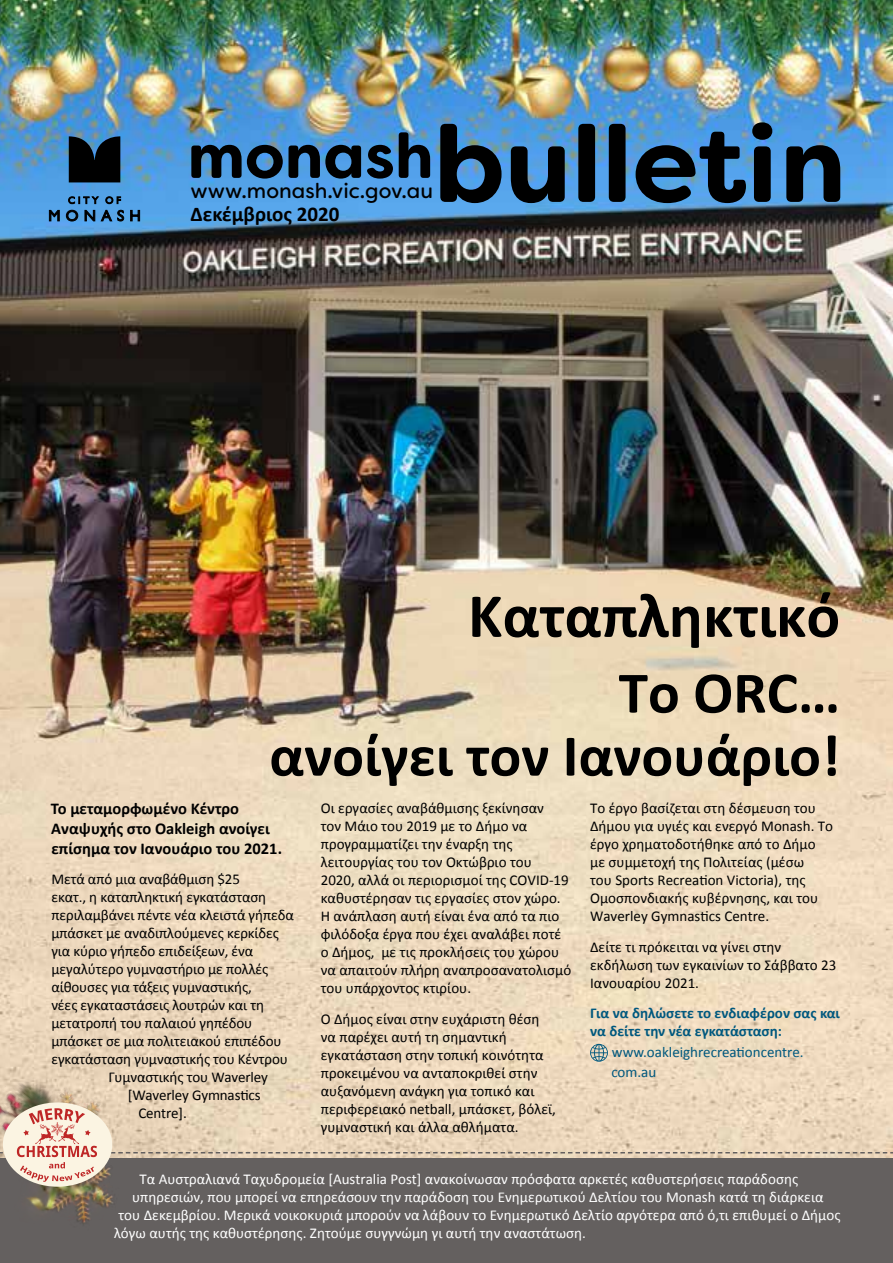
<style>
.page{position:relative;width:893px;height:1263px;background:#fff}
.page>*{position:absolute;margin:0;border:0;box-sizing:border-box;transform-origin:0 0}
.t1{font:700 108px "Filson Soft";color:#000}
.t2{font:700 63px "Calibri";color:#000}
.t3{font:700 63px "Filson Soft";color:#000}
.t4{font:700 59.25px/63px "Calibri";color:#000;text-align:right}
.t5{font:21px "Filson Soft";color:#000}
.t6{font:700 21px "Calibri";color:#000}
.t7{font:700 16.5px/19.8px "Calibri";color:#000}
.t8{font:15px/18px "Calibri";color:#000}
.t9{font:15px "Calibri";color:#fff}
.t10{font:700 15px/18px "Calibri";color:#00587e}
.t11{font:15px/19.5px "Calibri";color:#00587e}
</style>
<div class="page">
<img style="left:0;top:0;width:893px;height:1108px">
<div style="left:0;top:1158px;width:893px;height:105px;background:#64605f"></div>
<svg style="left:49px;top:210px;width:11px;height:11px"></svg>
<svg style="left:66px;top:210px;width:12px;height:11px"></svg>
<svg style="left:85px;top:210px;width:10px;height:11px"></svg>
<svg style="left:101px;top:210px;width:23px;height:11px"></svg>
<svg style="left:130px;top:210px;width:10px;height:11px"></svg>
<svg style="left:68px;top:197px;width:30px;height:7px"></svg>
<svg style="left:106px;top:197px;width:15px;height:7px"></svg>
<svg style="left:69px;top:135px;width:51px;height:47px;background:#0b141c"></svg>
<svg style="left:590px;top:1044px;width:18px;height:18px"></svg>
<img style="left:0;top:1040px;width:130px;height:45px">
<img style="left:0;top:1085px;width:135px;height:139px">
<div style="left:3px;top:1102px;width:109px;height:85px;background:#fbf4e2;border-radius:50%"></div>
<svg style="left:0;top:1108px;width:893px;height:74px"></svg>
<h2 class="t3" style="left:187px;top:115px;width:248px">monash</h2>
<h3 class="t5" style="left:191px;top:177px;width:244px">www.monash.vic.gov.au</h3>
<h3 class="t6" style="left:191px;top:199px;width:150px">Δεκέμβριος 2020</h3>
<h1 class="t1" style="left:434px;top:94px;width:414px">bulletin</h1>
<h2 class="t2" style="left:468px;top:571px;width:374px">Καταπληκτικό</h2>
<h3 class="t4" style="left:269px;top:659px;width:572px">Το ORC…<br>ανοίγει τον Ιανουάριο!</h3>
<p class="t7" style="left:51px;top:798px;width:233px">Το μεταμορφωμένο Κέντρο<br>Αναψυχής στο Oakleigh ανοίγει επίσημα τον Ιανουάριο του 2021.</p>
<p class="t8" style="left:51px;top:870px;width:190px">Μετά από μια αναβάθμιση $25</p>
<p class="t8" style="left:51px;top:888px;width:216px">εκατ., η καταπληκτική εγκατάσταση</p>
<p class="t8" style="left:51px;top:906px;width:244px">περιλαμβάνει πέντε νέα κλειστά γήπεδα</p>
<p class="t8" style="left:51px;top:924px;width:229px">μπάσκετ με αναδιπλούμενες κερκίδες</p>
<p class="t8" style="left:51px;top:942px;width:203px">για κύριο γήπεδο επιδείξεων, ένα</p>
<p class="t8" style="left:51px;top:960px;width:219px">μεγαλύτερο γυμναστήριο με πολλές</p>
<p class="t8" style="left:51px;top:978px;width:202px">αίθουσες για τάξεις γυμναστικής,</p>
<p class="t8" style="left:51px;top:996px;width:214px">νέες εγκαταστάσεις λουτρών και τη</p>
<p class="t8" style="left:51px;top:1014px;width:203px">μετατροπή του παλαιού γηπέδου</p>
<p class="t8" style="left:51px;top:1032px;width:232px">μπάσκετ σε μια πολιτειακού επιπέδου</p>
<p class="t8" style="left:51px;top:1050px;width:238px">εγκατάσταση γυμναστικής του Κέντρου</p>
<p class="t8" style="left:108px;top:1068px;width:161px">Γυμναστικής του Waverley</p>
<p class="t8" style="left:128px;top:1086px;width:134px">[Waverley Gymnastics</p>
<p class="t8" style="left:138px;top:1104px;width:50px">Centre].</p>
<p class="t8" style="left:321px;top:798px;width:252px">Οι εργασίες αναβάθμισης ξεκίνησαν<br>τον Μάιο του 2019 με το Δήμο να προγραμματίζει την έναρξη της λειτουργίας του τον Οκτώβριο του<br>2020, αλλά οι περιορισμοί της COVID-19 καθυστέρησαν τις εργασίες στον χώρο.<br>Η ανάπλαση αυτή είναι ένα από τα πιο φιλόδοξα έργα που έχει αναλάβει ποτέ ο Δήμος, με τις προκλήσεις του χώρου να απαιτούν πλήρη αναπροσανατολισμό του υπάρχοντος κτιρίου.</p>
<p class="t8" style="left:321px;top:1009px;width:237px">Ο Δήμος είναι στην ευχάριστη θέση να παρέχει αυτή τη σημαντική εγκατάσταση στην τοπική κοινότητα προκειμένου να ανταποκριθεί στην αυξανόμενη ανάγκη για τοπικό και περιφερειακό netball, μπάσκετ, βόλεϊ, γυμναστική και άλλα αθλήματα.</p>
<p class="t8" style="left:590px;top:798px;width:244px">Το έργο βασίζεται στη δέσμευση του Δήμου για υγιές και ενεργό Monash. Το έργο χρηματοδοτήθηκε από το Δήμο με συμμετοχή της Πολιτείας (μέσω<br>του Sports Recreation Victoria), της Ομοσπονδιακής κυβέρνησης, και του Waverley Gymnastics Centre.</p>
<p class="t8" style="left:590px;top:937px;width:248px">Δείτε τι πρόκειται να γίνει στην εκδήλωση των εγκαινίων το Σάββατο 23<br>Ιανουαρίου 2021.</p>
<p class="t10" style="left:590px;top:1004px;width:251px">Για να δηλώσετε το ενδιαφέρον σας και να δείτε την νέα εγκατάσταση:</p>
<p class="t11" style="left:611px;top:1042px;width:194px">www.oakleighrecreationcentre. com.au</p>
<p class="t9" style="left:140px;top:1169px;width:660px">Τα Αυστραλιανά Ταχυδρομεία [Australia Post] ανακοίνωσαν πρόσφατα αρκετές καθυστερήσεις παράδοσης</p>
<p class="t9" style="left:132px;top:1187px;width:693px">υπηρεσιών, που μπορεί να επηρεάσουν την παράδοση του Ενημερωτικού Δελτίου του Monash κατά τη διάρκεια</p>
<p class="t9" style="left:119px;top:1205px;width:723px">του Δεκεμβρίου. Μερικά νοικοκυριά μπορούν να λάβουν το Ενημερωτικό Δελτίο αργότερα από ό,τι επιθυμεί ο Δήμος</p>
<p class="t9" style="left:114px;top:1223px;width:473px">λόγω αυτής της καθυστέρησης. Ζητούμε συγγνώμη γι αυτή την αναστάτωση.</p>
</div>
